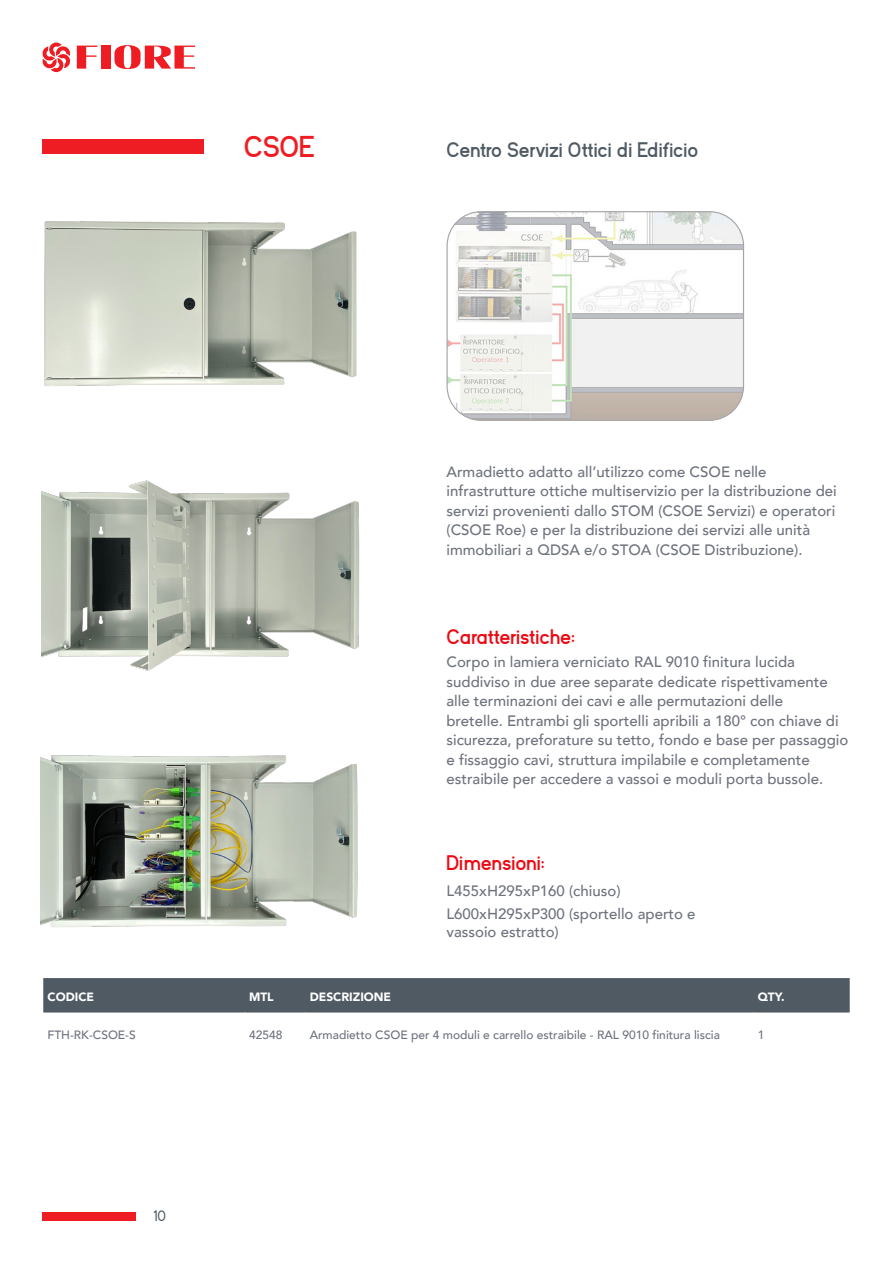
<style>
.page{position:relative;width:893px;height:1263px;background:#fff}
.page>*{position:absolute;margin:0;border:0;box-sizing:border-box;transform-origin:0 0}
.t1{font:700 30px "Kayak Sans";color:#ee1d23}
.Stile_Titoli_piccoli{font:700 21px "Kayak Sans";color:#4f5a63}
.Stile_Titoli_piccoli-2{font:700 21px "Kayak Sans";color:#eb0a14}
.Stile_Dimensione{font:700 21px "Kayak Sans";color:#eb0a14}
.Stile-struttura{font:500 15px/19.5px "Avenir";color:#6e727d}
.t2{font:15px "Kayak Sans";color:#4f5a63}
.Stile_Struttura-Tabella{font:500 12px "Avenir";color:#6e727d}
.Stile_Struttura-Tabella-Int{font:900 12px "Avenir";color:#fff}
</style>
<div class="page">
<div style="left:43px;top:1212px;width:93px;height:8px;background:#ee1d23"></div>
<div style="left:43px;top:978px;width:807px;height:35px;background:#4f5a63"></div>
<img style="left:44px;top:221px;width:313px;height:165px">
<img style="left:41px;top:480px;width:319px;height:191px">
<img style="left:41px;top:755px;width:317px;height:172px">
<svg style="left:77px;top:46px;width:20px;height:23px"></svg>
<div style="left:101px;top:46px;width:9px;height:23px;background:#ee1d23"></div>
<svg style="left:114px;top:45px;width:81px;height:24px"></svg>
<svg style="left:42px;top:43px;width:28px;height:29px"></svg>
<div style="left:43px;top:139px;width:161px;height:15px;background:#ee1d23"></div>
<img style="left:448px;top:213px;width:295px;height:207px">
<div style="left:446px;top:211px;width:298px;height:210px;border:1px solid #231f20;border-radius:34px"></div>
<p class="t1" style="left:244px;top:130px;width:73px">CSOE</p>
<p class="Stile_Titoli_piccoli" style="left:446px;top:138px;width:253px">Centro Servizi Ottici di Edificio</p>
<p class="Stile-struttura" style="left:446px;top:461px;width:392px">Armadietto adatto all’utilizzo come CSOE nelle infrastrutture ottiche multiservizio per la distribuzione dei servizi provenienti dallo STOM (CSOE Servizi) e operatori (CSOE Roe) e per la distribuzione dei servizi alle unità immobiliari a QDSA e/o STOA (CSOE Distribuzione).</p>
<p class="Stile_Titoli_piccoli-2" style="left:446px;top:625px;width:130px">Caratteristiche:</p>
<p class="Stile-struttura" style="left:446px;top:652px;width:403px">Corpo in lamiera verniciato RAL 9010 finitura lucida suddiviso in due aree separate dedicate rispettivamente alle terminazioni dei cavi e alle permutazioni delle<br>bretelle. Entrambi gli sportelli apribili a 180° con chiave di sicurezza, preforature su tetto, fondo e base per passaggio e fissaggio cavi, struttura impilabile e completamente estraibile per accedere a vassoi e moduli porta bussole.</p>
<p class="Stile_Dimensione" style="left:446px;top:851px;width:100px">Dimensioni:</p>
<p class="Stile-struttura" style="left:446px;top:881px;width:176px">L455xH295xP160 (chiuso)</p>
<p class="Stile-struttura" style="left:446px;top:904px;width:251px;line-height:18px">L600xH295xP300 (sportello aperto e vassoio estratto)</p>
<p class="Stile_Struttura-Tabella-Int" style="left:48px;top:987px;width:48px">CODICE</p>
<p class="Stile_Struttura-Tabella-Int" style="left:249px;top:987px;width:26px">MTL</p>
<p class="Stile_Struttura-Tabella-Int" style="left:310px;top:987px;width:83px">DESCRIZIONE</p>
<p class="Stile_Struttura-Tabella-Int" style="left:758px;top:987px;width:29px">QTY.</p>
<p class="Stile_Struttura-Tabella" style="left:48px;top:1024px;width:90px">FTH-RK-CSOE-S</p>
<p class="Stile_Struttura-Tabella" style="left:249px;top:1024px;width:35px">42548</p>
<p class="Stile_Struttura-Tabella" style="left:310px;top:1024px;width:412px">Armadietto CSOE per 4 moduli e carrello estraibile - RAL 9010 finitura liscia</p>
<p class="Stile_Struttura-Tabella" style="left:758px;top:1024px;width:8px">1</p>
<p class="t2" style="left:153px;top:1207px;width:14px">10</p>
</div>
